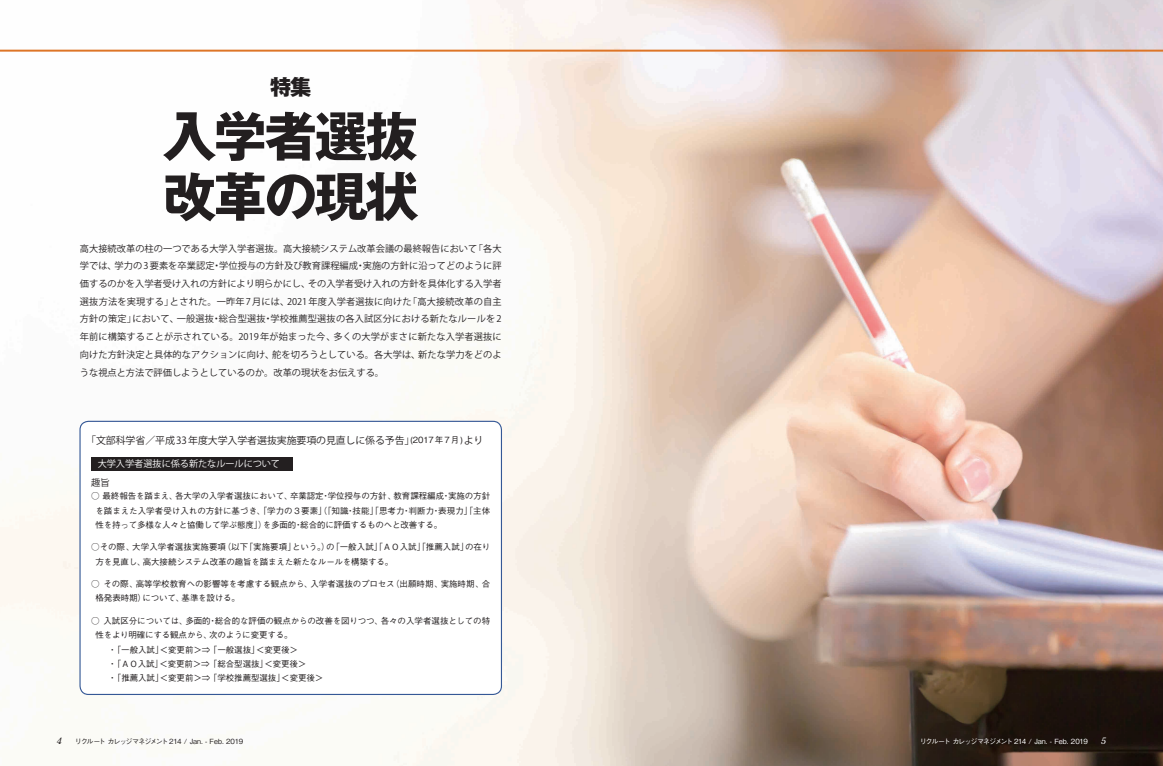
<style>
.page{position:relative;width:1163px;height:766px;background:#fff}
.page>*{position:absolute;margin:0;border:0;box-sizing:border-box;transform-origin:0 0}
.t1{font:700 53.1px/60.2px "Gothic MB101 Pro";letter-spacing:-.05em;color:#231f20}
.t2{font:800 21.3px "Gothic MB101 Pro";color:#231f20}
.t3{font:9.9px "Koz Go Pr 6 N";letter-spacing:-.005em;color:#231f20}
.t4{font:9.2px/17.7px "Koz Go Pr 6 N";color:#231f20;text-align:justify}
.t5{font:9.2px "Koz Go Pr 6 N";letter-spacing:-.01em;color:#fff}
.t6{font:italic 9.2px "Century Old Style Std";color:#231f20}
.t7{font:italic 9.2px "Century Old Style Std";color:#fff}
.t8{font:500 8.5px/14.2px "Gothic BBB Pro";letter-spacing:-.015em;color:#231f20}
.t9{font:500 7.1px "Gothic BBB Pro";letter-spacing:-.115em;color:#231f20}
.t10{font:500 7.1px "Gothic BBB Pro";letter-spacing:-.115em;color:#fff}
.s1{font-family:"Gothic BBB Pro";font-weight:500;font-size:8.5px}
</style>
<div class="page">
<img style="left:0;top:0;width:1162px;height:765px">
<hr style="left:0;top:50px;width:1162px;height:2px;background:#dd7527">
<div style="left:80px;top:421px;width:421px;height:273px;background:#fff;border-radius:9px"></div>
<div style="left:79px;top:420px;width:423px;height:274px;border:1px solid #355896;border-radius:9px"></div>
<div style="left:91px;top:456px;width:201px;height:14px;background:#231f20"></div>
<h2 class="t2" style="left:270px;top:69px;width:43px">特集</h2>
<h1 class="t1" style="left:163px;top:100px;width:257px">入学者選抜改革の現状</h1>
<p class="t4" style="left:80px;top:239px;width:423px">高大接続改革の柱の一つである大学入学者選抜。高大接続システム改革会議の最終報告において「各大学では、学力の 3 要素を卒業認定・学位授与の方針及び教育課程編成・実施の方針に沿ってどのように評価するのかを入学者受け入れの方針により明らかにし、その入学者受け入れの方針を具体化する入学者選抜方法を実現する」とされた。一昨年 7月には、2021年度入学者選抜に向けた「高大接続改革の自主方針の策定」において、一般選抜・総合型選抜・学校推薦型選抜の各入試区分における新たなルールを 2年前に構築することが示されている。2019 年が始まった今、多くの大学がまさに新たな入学者選抜に向けた方針決定と具体的なアクションに向け、舵を切ろうとしている。各大学は、新たな学力をどのような視点と方法で評価しようとしているのか。改革の現状をお伝えする。</p>
<p class="t3" style="left:86px;top:434px;width:398px">「文部科学省／平成 33 年度大学入学者選抜実施要項の見直しに係る予告」<span class="s1">(2017年7月)</span>より</p>
<p class="t4" style="left:91px;top:473px;width:20px">趣旨</p>
<p class="t8" style="left:95px;top:488px;width:396px;text-align:justify;text-indent:-4px">○ 最終報告を踏まえ、各大学の入学者選抜において、卒業認定・学位授与の方針、教育課程編成・実施の方針を踏まえた入学者受け入れの方針に基づき、「学力の３要素」（「知識・技能」「思考力・判断力・表現力」「主体性を持って多様な人々と協働して学ぶ態度」）を多面的・総合的に評価するものへと改善する。</p>
<p class="t8" style="left:95px;top:539px;width:396px;text-indent:-4px">○その際、大学入学者選抜実施要項（以下「実施要項」という。）の「一般入試」「ＡＯ入試」「推薦入試」の在り方を見直し、高大接続システム改革の趣旨を踏まえた新たなルールを構築する。</p>
<p class="t8" style="left:95px;top:575px;width:396px;text-indent:-4px">○ その際、高等学校教育への影響等を考慮する観点から、入学者選抜のプロセス（出願時期、実施時期、合格発表時期）について、基準を設ける。</p>
<p class="t8" style="left:91px;top:612px;width:400px">○ 入試区分については、多面的・総合的な評価の観点からの改善を図りつつ、各々の入学者選抜としての特</p>
<p class="t8" style="left:95px;top:626px;width:198px">性をより明確にする観点から、次のように変更する。</p>
<p class="t8" style="left:108px;top:641px;width:191px">・「一般入試」＜変更前＞⇒「一般選抜」＜変更後＞</p>
<p class="t8" style="left:108px;top:655px;width:200px">・「ＡＯ入試」＜変更前＞⇒「総合型選抜」＜変更後＞</p>
<p class="t8" style="left:108px;top:669px;width:217px">・「推薦入試」＜変更前＞⇒「学校推薦型選抜」＜変更後＞</p>
<p class="t5" style="left:98px;top:458px;width:184px">大学入学者選抜に係る新たなルールについて</p>
<p class="t6" style="left:57px;top:734px;width:6px">4</p>
<p class="t9" style="left:75px;top:735px;width:170px">リクルート カレッジマネジメント 214 / Jan. - Feb. 2019</p>
<p class="t10" style="left:919px;top:735px;width:170px">リクルート カレッジマネジメント 214 / Jan. - Feb. 2019</p>
<p class="t7" style="left:1101px;top:734px;width:6px">5</p>
</div>
